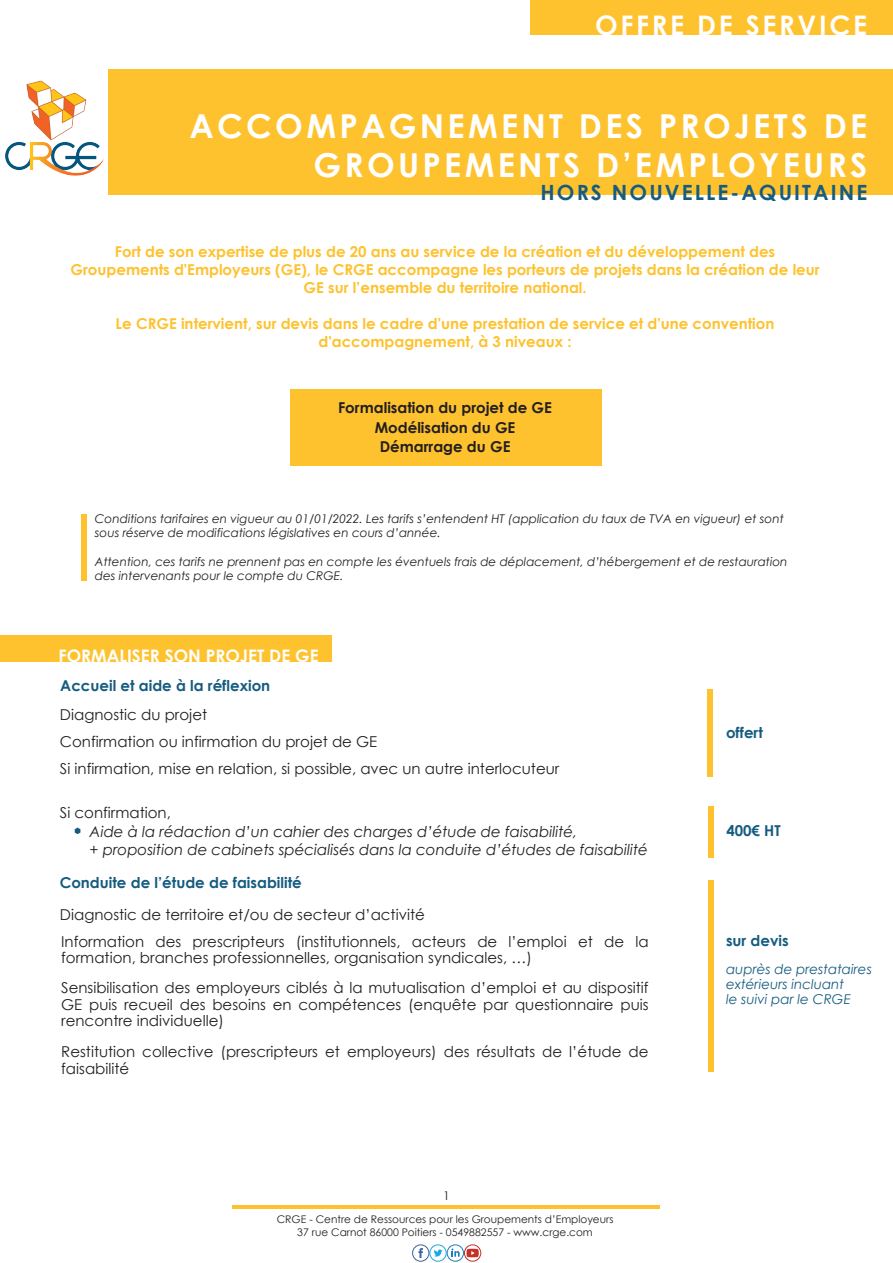
<style>
.page{position:relative;width:893px;height:1263px;background:#fff}
.page>*{position:absolute;margin:0;border:0;box-sizing:border-box;transform-origin:0 0}
.t1{font:700 33px/39.6px "Century Gothic";letter-spacing:.1em;color:#fff;text-align:right}
.t2{font:700 27px "Century Gothic";letter-spacing:.1em;color:#fff}
.t3{font:700 21px "Century Gothic";letter-spacing:.1em;color:#165c80}
.t4{font:700 17.25px "Century Gothic";color:#fff}
.t5{font:15px/16.5px "Century Gothic";color:#231f20}
.t6{font:700 15px/18px "Century Gothic";color:#fec22f;text-align:center}
.t7{font:italic 15px/18px "Century Gothic";color:#231f20}
.t8{font:700 15px "Century Gothic";color:#165c80}
.t9{font:700 15px/19.5px "Century Gothic";color:#231f20;text-align:center}
.t10{font:italic 13.5px/15px "Century Gothic";color:#165c80}
.t11{font:italic 12px/14.4px "Century Gothic";color:#231f20}
.t12{font:12px "Century Gothic";color:#231f20}
.t13{font:10.5px/13.5px "Century Gothic";color:#231f20;text-align:center}
</style>
<div class="page">
<div style="left:290px;top:389px;width:311px;height:77px;background:#fec22f"></div>
<div style="left:109px;top:69px;width:784px;height:125px;background:#fec22f"></div>
<img style="left:5px;top:77px;width:104px;height:102px">
<svg style="left:75px;top:827px;width:5px;height:7px"></svg>
<div style="left:708px;top:807px;width:6px;height:51px;background:#fec22f"></div>
<div style="left:708px;top:880px;width:6px;height:192px;background:#fec22f"></div>
<div style="left:708px;top:689px;width:5px;height:88px;background:#fec22f"></div>
<div style="left:531px;top:0;width:362px;height:35px;background:#fec22f"></div>
<div style="left:0;top:635px;width:332px;height:27px;background:#fec22f"></div>
<div style="left:81px;top:514px;width:5px;height:66px;background:#fec22f"></div>
<hr style="left:232px;top:1205px;width:428px;height:4px;background:#fec22f">
<div style="left:429px;top:1244px;width:18px;height:18px;border:1px solid #1ca9e1;border-radius:50%"></div>
<svg style="left:434px;top:1249px;width:8px;height:7px"></svg>
<div style="left:412px;top:1244px;width:17px;height:18px;border:1px solid #3c639f;border-radius:50%"></div>
<svg style="left:418px;top:1248px;width:5px;height:10px"></svg>
<div style="left:464px;top:1244px;width:17px;height:18px;border:1px solid #c53028;border-radius:8px"></div>
<svg style="left:466px;top:1249px;width:13px;height:8px"></svg>
<div style="left:447px;top:1244px;width:17px;height:18px;border:1px solid #1d7fba;border-radius:50%"></div>
<svg style="left:451px;top:1248px;width:9px;height:9px"></svg>
<h2 class="t2" style="left:595px;top:4px;width:274px">OFFRE DE SERVICE</h2>
<h1 class="t1" style="left:190px;top:104px;width:679px">ACCOMPAGNEMENT DES PROJETS DE<br>GROUPEMENTS D’EMPLOYEURS</h1>
<h3 class="t3" style="left:541px;top:177px;width:328px">HORS NOUVELLE-AQUITAINE</h3>
<p class="t6" style="left:71px;top:242px;width:751px">Fort de son expertise de plus de 20 ans au service de la création et du développement des<br>Groupements d'Employeurs (GE), le CRGE accompagne les porteurs de projets dans la création de leur<br>GE sur l’ensemble du territoire national.</p>
<p class="t6" style="left:116px;top:314px;width:660px">Le CRGE intervient, sur devis dans le cadre d'une prestation de service et d'une convention d'accompagnement, à 3 niveaux :</p>
<p class="t9" style="left:338px;top:397px;width:215px">Formalisation du projet de GE<br>Modélisation du GE<br>Démarrage du GE</p>
<p class="t11" style="left:95px;top:511px;width:690px">Conditions tarifaires en vigueur au 01/01/2022. Les tarifs s’entendent HT (application du taux de TVA en vigueur) et sont sous réserve de modifications législatives en cours d’année.</p>
<p class="t11" style="left:95px;top:554px;width:694px">Attention, ces tarifs ne prennent pas en compte les éventuels frais de déplacement, d’hébergement et de restauration des intervenants pour le compte du CRGE.</p>
<p class="t4" style="left:58px;top:643px;width:262px">FORMALISER SON PROJET DE GE</p>
<p class="t8" style="left:60px;top:674px;width:211px">Accueil et aide à la réflexion</p>
<p class="t5" style="left:60px;top:701px;width:501px;line-height:27px">Diagnostic du projet<br>Confirmation ou infirmation du projet de GE<br>Si infirmation, mise en relation, si possible, avec un autre interlocuteur</p>
<p class="t5" style="left:60px;top:804px;width:113px">Si confirmation,</p>
<p class="t7" style="left:90px;top:822px;width:560px">Aide à la rédaction d’un cahier des charges d’étude de faisabilité,<br>+ proposition de cabinets spécialisés dans la conduite d’études de faisabilité</p>
<p class="t8" style="left:60px;top:871px;width:244px">Conduite de l’étude de faisabilité</p>
<p class="t5" style="left:60px;top:901px;width:590px;line-height:26.8px">Diagnostic de territoire et/ou de secteur d’activité<br>Information des prescripteurs (institutionnels, acteurs de l’emploi et de la</p>
<p class="t5" style="left:61px;top:942px;width:589px;line-height:30px">formation, branches professionnelles, organisation syndicales, …)<br>Sensibilisation des employeurs ciblés à la mutualisation d’emploi et au dispositif</p>
<p class="t5" style="left:61px;top:996px;width:589px">GE puis recueil des besoins en compétences (enquête par questionnaire puis rencontre individuelle)</p>
<p class="t5" style="left:61px;top:1043px;width:589px">Restitution collective (prescripteurs et employeurs) des résultats de l’étude de faisabilité</p>
<p class="t12" style="left:443px;top:1187px;width:8px">1</p>
<p class="t13" style="left:277px;top:1212px;width:338px">CRGE - Centre de Ressources pour les Groupements d’Employeurs<br>37 rue Carnot 86000 Poitiers - 0549882557 - www.crge.com</p>
<p class="t8" style="left:726px;top:721px;width:38px">offert</p>
<p class="t8" style="left:726px;top:819px;width:56px">400€ HT</p>
<p class="t8" style="left:726px;top:929px;width:64px">sur devis</p>
<p class="t10" style="left:726px;top:961px;width:147px">auprès de prestataires extérieurs incluant<br>le suivi par le CRGE</p>
</div>
